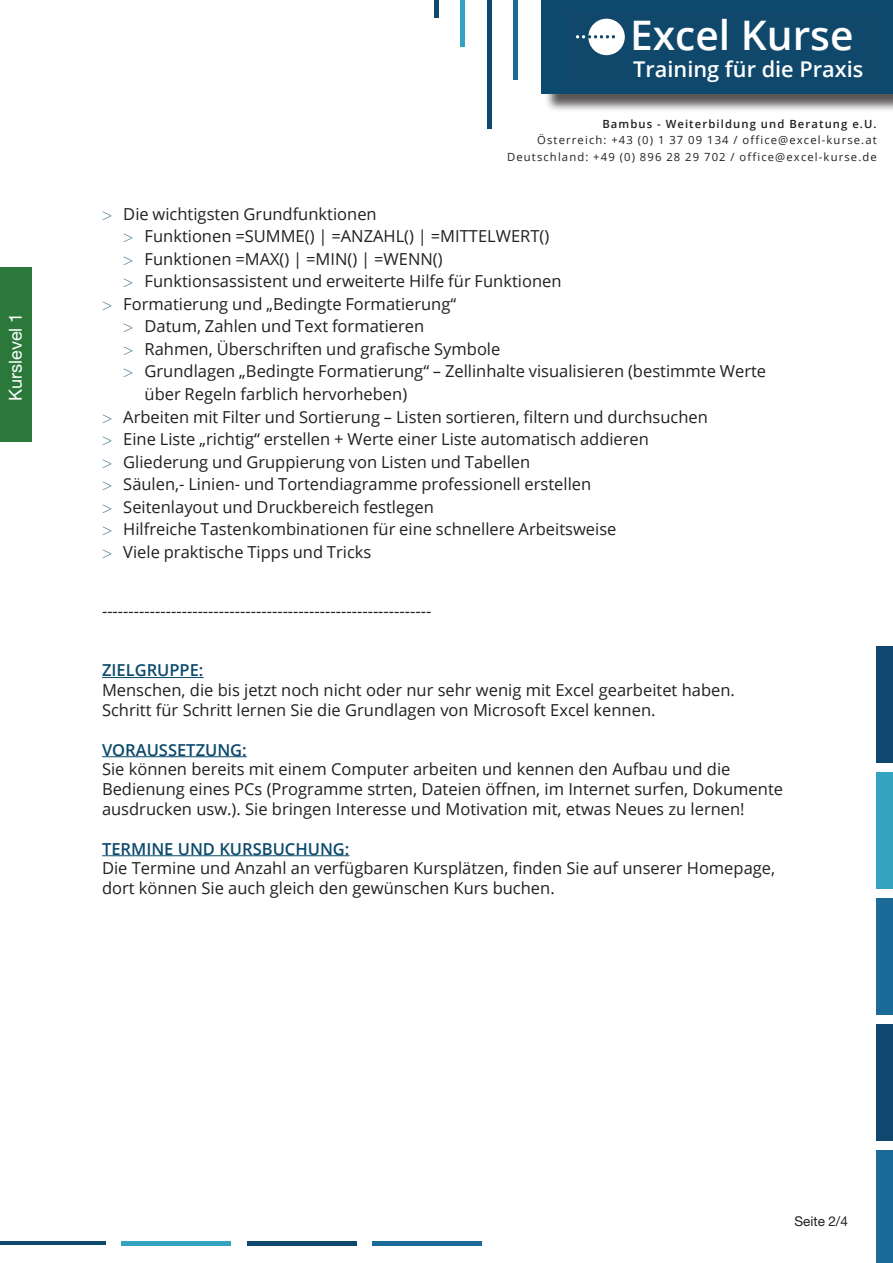
<style>
.page{position:relative;width:893px;height:1263px;background:#fff}
.page>*{position:absolute;margin:0;border:0;box-sizing:border-box;transform-origin:0 0}
.t1{font:600 40.8px "Open Sans";color:#fff}
.t2{font:600 21.75px "Open Sans";color:#fff}
.t3{font:18px "Helvetica Neue LT Std";color:#fff}
.t4{font:16.5px/19.8px "Open Sans";color:#231f20}
.t5{font:600 16.5px "Open Sans";color:#0c4a6c}
.t6{font:13.5px "Helvetica Neue LT Std";color:#231f20}
.t7{font:11.25px/16.5px "Open Sans";letter-spacing:.1em;color:#231f20;text-align:right}
.t8{font:600 11.25px "Open Sans";letter-spacing:.1em;color:#231f20}
.s1{font-family:"Helvetica Neue LT Std";font-weight:100;font-stretch:condensed;color:#0c4a6c}
</style>
<div class="page">
<div style="left:877px;top:772px;width:16px;height:117px;background:#34a3c1"></div>
<div style="left:877px;top:646px;width:16px;height:117px;background:#0e486e"></div>
<div style="left:877px;top:898px;width:16px;height:117px;background:#1b6a98"></div>
<div style="left:877px;top:1024px;width:16px;height:117px;background:#0e486e"></div>
<hr style="left:0;top:1241px;width:105px;height:4px;background:#0e486e">
<hr style="left:122px;top:1241px;width:109px;height:4px;background:#34a3c1">
<hr style="left:247px;top:1241px;width:109px;height:4px;background:#0e486e">
<hr style="left:372px;top:1241px;width:110px;height:4px;background:#1b6a98">
<div style="left:877px;top:1150px;width:16px;height:113px;background:#1b6a98"></div>
<div style="left:434px;top:0;width:5px;height:17px;background:#0e486e"></div>
<hr style="left:461px;top:0;width:4px;height:47px;background:#34a3c1">
<hr style="left:487px;top:0;width:4px;height:129px;background:#0e486e">
<hr style="left:513px;top:0;width:4px;height:79px;background:#1b6a98">
<div style="left:544px;top:0;width:349px;height:113px;background:#231f20;opacity:.75"></div>
<div style="left:542px;top:0;width:351px;height:94px;background:#0c4b6d"></div>
<div style="left:564px;top:10px;width:316px;height:77px;background:#10486c"></div>
<div style="left:588px;top:19px;width:37px;height:36px;background:#fff;border-radius:50%"></div>
<svg style="left:576px;top:35px;width:39px;height:3px"></svg>
<div style="left:0;top:266px;width:31px;height:175px;background:#2a793b"></div>
<hr style="left:102px;top:677px;width:102px;height:1px;background:#0c4a6c">
<hr style="left:102px;top:756px;width:145px;height:1px;background:#0c4a6c">
<hr style="left:102px;top:855px;width:247px;height:1px;background:#0c4a6c">
<p class="t3" style="left:5px;top:401px;width:89px;rotate:-90deg">Kurslevel 1</p>
<h1 class="t1" style="left:630px;top:7px;width:225px">Excel Kurse</h1>
<h2 class="t2" style="left:633px;top:54px;width:232px">Training für die Praxis</h2>
<p class="t8" style="left:602px;top:116px;width:276px">Bambus - Weiterbildung und Beratung e.U.</p>
<p class="t7" style="left:507px;top:132px;width:371px">Österreich: +43 (0) 1 37 09 134 / office@excel-kurse.at<br>Deutschland: +49 (0) 896 28 29 702 / office@excel-kurse.de</p>
<p class="t4" style="left:102px;top:204px;width:276px"><span class="s1">&gt;</span> Die wichtigsten Grundfunktionen</p>
<p class="t4" style="left:123px;top:226px;width:428px"><span class="s1">&gt;</span> Funktionen =SUMME() | =ANZAHL() | =MITTELWERT()</p>
<p class="t4" style="left:123px;top:249px;width:321px"><span class="s1">&gt;</span> Funktionen =MAX() | =MIN() | =WENN()</p>
<p class="t4" style="left:123px;top:271px;width:440px"><span class="s1">&gt;</span> Funktionsassistent und erweiterte Hilfe für Funktionen</p>
<p class="t4" style="left:102px;top:294px;width:356px"><span class="s1">&gt;</span> Formatierung und „Bedingte Formatierung“</p>
<p class="t4" style="left:123px;top:316px;width:302px"><span class="s1">&gt;</span> Datum, Zahlen und Text formatieren</p>
<p class="t4" style="left:123px;top:339px;width:379px"><span class="s1">&gt;</span> Rahmen, Überschriften und grafische Symbole</p>
<p class="t4" style="left:123px;top:361px;width:644px"><span class="s1">&gt;</span> Grundlagen „Bedingte Formatierung“ – Zellinhalte visualisieren (bestimmte Werte</p>
<p class="t4" style="left:145px;top:384px;width:264px">über Regeln farblich hervorheben)</p>
<p class="t4" style="left:102px;top:406px;width:607px"><span class="s1">&gt;</span> Arbeiten mit Filter und Sortierung – Listen sortieren, filtern und durchsuchen</p>
<p class="t4" style="left:102px;top:429px;width:548px"><span class="s1">&gt;</span> Eine Liste „richtig“ erstellen + Werte einer Liste automatisch addieren</p>
<p class="t4" style="left:102px;top:451px;width:430px"><span class="s1">&gt;</span> Gliederung und Gruppierung von Listen und Tabellen</p>
<p class="t4" style="left:102px;top:474px;width:491px"><span class="s1">&gt;</span> Säulen,- Linien- und Tortendiagramme professionell erstellen</p>
<p class="t4" style="left:102px;top:496px;width:333px"><span class="s1">&gt;</span> Seitenlayout und Druckbereich festlegen</p>
<p class="t4" style="left:102px;top:519px;width:516px"><span class="s1">&gt;</span> Hilfreiche Tastenkombinationen für eine schnellere Arbeitsweise</p>
<p class="t4" style="left:102px;top:541px;width:271px"><span class="s1">&gt;</span> Viele praktische Tipps und Tricks</p>
<p class="t4" style="left:102px;top:601px;width:331px">--------------------------------------------------------------</p>
<p class="t5" style="left:102px;top:659px;width:103px">ZIELGRUPPE:</p>
<p class="t4" style="left:102px;top:680px;width:634px">Menschen, die bis jetzt noch nicht oder nur sehr wenig mit Excel gearbeitet haben.<br>Schritt für Schritt lernen Sie die Grundlagen von Microsoft Excel kennen.</p>
<p class="t5" style="left:102px;top:738px;width:146px">VORAUSSETZUNG:</p>
<p class="t4" style="left:102px;top:759px;width:683px">Sie können bereits mit einem Computer arbeiten und kennen den Aufbau und die<br>Bedienung eines PCs (Programme strten, Dateien öffnen, im Internet surfen, Dokumente ausdrucken usw.). Sie bringen Interesse und Motivation mit, etwas Neues zu lernen!</p>
<p class="t5" style="left:102px;top:837px;width:249px">TERMINE UND KURSBUCHUNG:</p>
<p class="t4" style="left:102px;top:858px;width:675px">Die Termine und Anzahl an verfügbaren Kursplätzen, finden Sie auf unserer Homepage, dort können Sie auch gleich den gewünschen Kurs buchen.</p>
<p class="t6" style="left:794px;top:1213px;width:55px">Seite 2/4</p>
</div>
